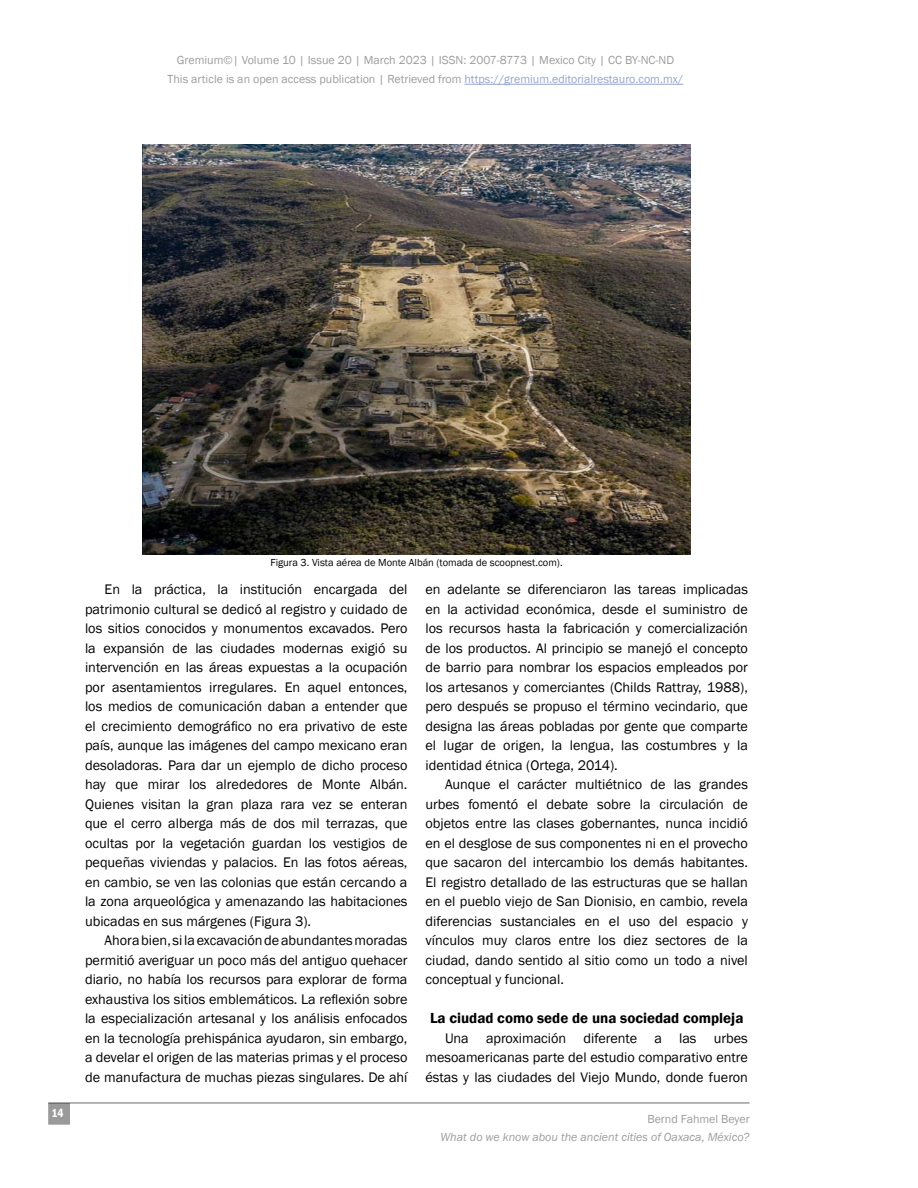
<style>
.page{position:relative;width:918px;height:1188px;background:#fff}
.page>*{position:absolute;margin:0;border:0;box-sizing:border-box;transform-origin:0 0}
.t1{font:600 15px "Franklin Gothic";color:#000}
.t2{font:14.25px/19.5px "Franklin Gothic";color:#000;text-align:justify}
.t3{font:12px/19.5px "Franklin Gothic";color:#9d9d9c;text-align:center}
.t4{font:italic 12px "Franklin Gothic";color:#9d9d9c}
.t5{font:600 condensed 12px "Franklin Gothic";color:#fff}
.t6{font:10.5px "Franklin Gothic";color:#000}
.s1{color:#95a4cd}
</style>
<div class="page">
<hr style="left:465px;top:84px;width:218px;height:1px;background:#95a4cd">
<hr style="left:48px;top:1102px;width:702px;height:2px;background:#9d9d9c">
<div style="left:49px;top:1104px;width:20px;height:20px;background:#9a9a9a"></div>
<img style="left:143px;top:144px;width:547px;height:411px">
<p class="t3" style="left:168px;top:50px;width:517px">Gremium©| Volume 10 | Issue 20 | March 2023 | ISSN: 2007-8773 | Mexico City | CC BY-NC-ND<br>This article is an open access publication | Retrieved from <span class="s1">https://gremium.editorialrestauro.com.mx/</span></p>
<p class="t5" style="left:52px;top:1105px;width:14px">14</p>
<p class="t6" style="left:270px;top:556px;width:294px">Figura 3. Vista aérea de Monte Albán (tomada de scoopnest.com).</p>
<p class="t2" style="left:85px;top:580px;width:324px;text-indent:20px">En la práctica, la institución encargada del patrimonio cultural se dedicó al registro y cuidado de los sitios conocidos y monumentos excavados. Pero la expansión de las ciudades modernas exigió su intervención en las áreas expuestas a la ocupación por asentamientos irregulares. En aquel entonces, los medios de comunicación daban a entender que el crecimiento demográfico no era privativo de este país, aunque las imágenes del campo mexicano eran desoladoras. Para dar un ejemplo de dicho proceso hay que mirar los alrededores de Monte Albán.<br>Quienes visitan la gran plaza rara vez se enteran que el cerro alberga más de dos mil terrazas, que ocultas por la vegetación guardan los vestigios de pequeñas viviendas y palacios. En las fotos aéreas, en cambio, se ven las colonias que están cercando a la zona arqueológica y amenazando las habitaciones ubicadas en sus márgenes (Figura 3).</p>
<p class="t2" style="left:85px;top:931px;width:324px;text-indent:20px">Ahora bien, si la excavación de abundantes moradas permitió averiguar un poco más del antiguo quehacer diario, no había los recursos para explorar de forma exhaustiva los sitios emblemáticos. La reflexión sobre la especialización artesanal y los análisis enfocados en la tecnología prehispánica ayudaron, sin embargo, a develar el origen de las materias primas y el proceso de manufactura de muchas piezas singulares. De ahí</p>
<p class="t2" style="left:425px;top:580px;width:324px">en adelante se diferenciaron las tareas implicadas en la actividad económica, desde el suministro de los recursos hasta la fabricación y comercialización de los productos. Al principio se manejó el concepto de barrio para nombrar los espacios empleados por los artesanos y comerciantes (Childs Rattray, 1988), pero después se propuso el término vecindario, que designa las áreas pobladas por gente que comparte el lugar de origen, la lengua, las costumbres y la identidad étnica (Ortega, 2014).</p>
<p class="t2" style="left:425px;top:775px;width:324px;text-indent:20px">Aunque el carácter multiétnico de las grandes urbes fomentó el debate sobre la circulación de objetos entre las clases gobernantes, nunca incidió en el desglose de sus componentes ni en el provecho que sacaron del intercambio los demás habitantes.<br>El registro detallado de las estructuras que se hallan en el pueblo viejo de San Dionisio, en cambio, revela diferencias sustanciales en el uso del espacio y vínculos muy claros entre los diez sectores de la ciudad, dando sentido al sitio como un todo a nivel conceptual y funcional.</p>
<p class="t1" style="left:430px;top:1009px;width:315px">La ciudad como sede de una sociedad compleja</p>
<p class="t2" style="left:425px;top:1029px;width:324px;text-indent:20px">Una aproximación diferente a las urbes mesoamericanas parte del estudio comparativo entre éstas y las ciudades del Viejo Mundo, donde fueron</p>
<p class="t3" style="left:647px;top:1110px;width:104px">Bernd Fahmel Beyer</p>
<p class="t4" style="left:441px;top:1130px;width:311px">What do we know abou the ancient cities of Oaxaca, México?</p>
</div>
